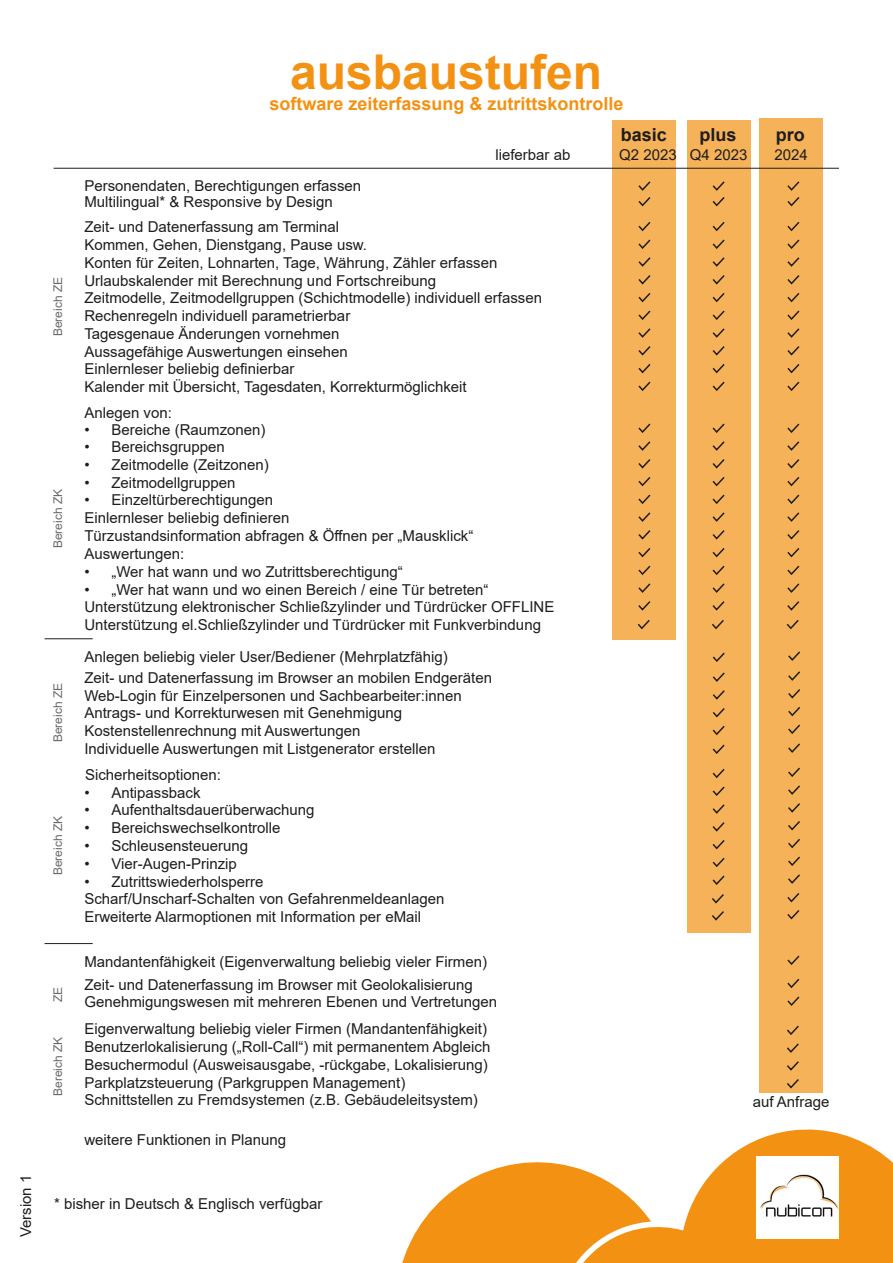
<style>
.page{position:relative;width:893px;height:1263px;background:#fff}
.page>*{position:absolute;margin:0;border:0;box-sizing:border-box;transform-origin:0 0}
.t1{font:700 48px "Arial";color:#f39212}
.t2{font:700 18px "Arial";color:#f39212}
.t3{font:700 18px "Arial";color:#1d1d1b}
.t4{font:15px "Arial";color:#1d1d1b}
.t5{font:12px "Arial";color:#6a6a6a}
</style>
<div class="page">
<svg style="left:417px;top:1129px;width:476px;height:134px"></svg>
<div style="left:759px;top:119px;width:64px;height:974px;background:#f6b259"></div>
<div style="left:687px;top:120px;width:64px;height:812px;background:#f6b259"></div>
<div style="left:612px;top:120px;width:64px;height:519px;background:#f6b259"></div>
<hr style="left:54px;top:168px;width:785px;height:1px;background:#1d1d1b">
<hr style="left:45px;top:638px;width:48px;height:1px;background:#1d1d1b">
<hr style="left:45px;top:943px;width:48px;height:1px;background:#1d1d1b">
<svg style="left:638px;top:181px;width:13px;height:26px"></svg>
<svg style="left:638px;top:221px;width:13px;height:11px"></svg>
<svg style="left:638px;top:239px;width:13px;height:10px"></svg>
<svg style="left:638px;top:257px;width:13px;height:46px"></svg>
<svg style="left:638px;top:310px;width:13px;height:10px"></svg>
<svg style="left:638px;top:328px;width:13px;height:46px"></svg>
<svg style="left:638px;top:381px;width:13px;height:10px"></svg>
<svg style="left:638px;top:423px;width:13px;height:10px"></svg>
<svg style="left:638px;top:441px;width:13px;height:46px"></svg>
<svg style="left:638px;top:494px;width:13px;height:10px"></svg>
<svg style="left:638px;top:512px;width:13px;height:46px"></svg>
<svg style="left:638px;top:565px;width:13px;height:10px"></svg>
<svg style="left:638px;top:583px;width:13px;height:28px"></svg>
<svg style="left:712px;top:652px;width:13px;height:10px"></svg>
<svg style="left:712px;top:672px;width:13px;height:10px"></svg>
<svg style="left:712px;top:690px;width:13px;height:46px"></svg>
<svg style="left:712px;top:744px;width:13px;height:10px"></svg>
<svg style="left:712px;top:768px;width:13px;height:11px"></svg>
<svg style="left:712px;top:786px;width:13px;height:10px"></svg>
<svg style="left:712px;top:804px;width:13px;height:46px"></svg>
<svg style="left:712px;top:857px;width:13px;height:11px"></svg>
<svg style="left:712px;top:875px;width:13px;height:10px"></svg>
<svg style="left:787px;top:1025px;width:12px;height:10px"></svg>
<svg style="left:787px;top:1043px;width:12px;height:46px"></svg>
<img style="left:757px;top:1157px;width:81px;height:81px">
<svg style="left:637px;top:620px;width:13px;height:10px"></svg>
<svg style="left:712px;top:181px;width:13px;height:26px"></svg>
<svg style="left:712px;top:221px;width:13px;height:11px"></svg>
<svg style="left:712px;top:239px;width:13px;height:10px"></svg>
<svg style="left:712px;top:257px;width:13px;height:46px"></svg>
<svg style="left:712px;top:310px;width:13px;height:10px"></svg>
<svg style="left:712px;top:328px;width:13px;height:46px"></svg>
<svg style="left:712px;top:381px;width:13px;height:10px"></svg>
<svg style="left:712px;top:423px;width:13px;height:10px"></svg>
<svg style="left:712px;top:441px;width:13px;height:46px"></svg>
<svg style="left:712px;top:494px;width:13px;height:10px"></svg>
<svg style="left:712px;top:512px;width:13px;height:46px"></svg>
<svg style="left:712px;top:565px;width:13px;height:10px"></svg>
<svg style="left:712px;top:583px;width:13px;height:28px"></svg>
<svg style="left:712px;top:620px;width:12px;height:10px"></svg>
<svg style="left:787px;top:181px;width:13px;height:26px"></svg>
<svg style="left:787px;top:221px;width:13px;height:11px"></svg>
<svg style="left:787px;top:239px;width:13px;height:10px"></svg>
<svg style="left:787px;top:257px;width:13px;height:46px"></svg>
<svg style="left:787px;top:310px;width:13px;height:10px"></svg>
<svg style="left:787px;top:328px;width:13px;height:46px"></svg>
<svg style="left:787px;top:381px;width:13px;height:10px"></svg>
<svg style="left:787px;top:423px;width:13px;height:10px"></svg>
<svg style="left:787px;top:441px;width:13px;height:46px"></svg>
<svg style="left:787px;top:494px;width:13px;height:10px"></svg>
<svg style="left:787px;top:512px;width:13px;height:46px"></svg>
<svg style="left:787px;top:565px;width:13px;height:10px"></svg>
<svg style="left:787px;top:583px;width:13px;height:28px"></svg>
<svg style="left:786px;top:620px;width:13px;height:10px"></svg>
<svg style="left:712px;top:894px;width:12px;height:27px"></svg>
<svg style="left:788px;top:651px;width:13px;height:10px"></svg>
<svg style="left:788px;top:671px;width:13px;height:46px"></svg>
<svg style="left:788px;top:724px;width:12px;height:10px"></svg>
<svg style="left:788px;top:743px;width:12px;height:10px"></svg>
<svg style="left:788px;top:767px;width:12px;height:10px"></svg>
<svg style="left:788px;top:785px;width:12px;height:64px"></svg>
<svg style="left:788px;top:856px;width:12px;height:10px"></svg>
<svg style="left:788px;top:874px;width:12px;height:10px"></svg>
<svg style="left:787px;top:893px;width:13px;height:27px"></svg>
<svg style="left:787px;top:955px;width:13px;height:10px"></svg>
<svg style="left:787px;top:978px;width:13px;height:11px"></svg>
<svg style="left:787px;top:996px;width:13px;height:10px"></svg>
<p class="t4" style="left:16px;top:1237px;width:64px;rotate:-90deg">Version 1</p>
<p class="t1" style="left:290px;top:38px;width:314px">ausbaustufen</p>
<p class="t2" style="left:269px;top:91px;width:356px">software zeiterfassung &amp; zutrittskontrolle</p>
<p class="t3" style="left:621px;top:122px;width:48px">basic</p>
<p class="t3" style="left:699px;top:122px;width:39px">plus</p>
<p class="t3" style="left:776px;top:122px;width:30px">pro</p>
<p class="t5" style="left:50px;top:336px;width:61px;rotate:-90deg">Bereich ZE</p>
<p class="t5" style="left:50px;top:548px;width:61px;rotate:-90deg">Bereich ZK</p>
<p class="t5" style="left:50px;top:742px;width:61px;rotate:-90deg">Bereich ZE</p>
<p class="t5" style="left:50px;top:875px;width:61px;rotate:-90deg">Bereich ZK</p>
<p class="t5" style="left:50px;top:1002px;width:17px;rotate:-90deg">ZE</p>
<p class="t5" style="left:50px;top:1096px;width:61px;rotate:-90deg">Bereich ZK</p>
<p class="t4" style="left:84px;top:175px;width:278px">Personendaten, Berechtigungen erfassen</p>
<p class="t4" style="left:84px;top:191px;width:250px">Multilingual* &amp; Responsive by Design</p>
<p class="t4" style="left:495px;top:145px;width:77px">lieferbar ab</p>
<p class="t4" style="left:619px;top:145px;width:59px">Q2 2023</p>
<p class="t4" style="left:690px;top:145px;width:59px">Q4 2023</p>
<p class="t4" style="left:774px;top:145px;width:35px">2024</p>
<p class="t4" style="left:84px;top:217px;width:256px">Zeit- und Datenerfassung am Terminal</p>
<p class="t4" style="left:84px;top:234px;width:284px">Kommen, Gehen, Dienstgang, Pause usw.</p>
<p class="t4" style="left:84px;top:252px;width:415px">Konten für Zeiten, Lohnarten, Tage, Währung, Zähler erfassen</p>
<p class="t4" style="left:84px;top:270px;width:353px">Urlaubskalender mit Berechnung und Fortschreibung</p>
<p class="t4" style="left:84px;top:288px;width:459px">Zeitmodelle, Zeitmodellgruppen (Schichtmodelle) individuell erfassen</p>
<p class="t4" style="left:84px;top:306px;width:267px">Rechenregeln individuell parametrierbar</p>
<p class="t4" style="left:84px;top:323px;width:257px">Tagesgenaue Änderungen vornehmen</p>
<p class="t4" style="left:84px;top:341px;width:265px">Aussagefähige Auswertungen einsehen</p>
<p class="t4" style="left:84px;top:359px;width:212px">Einlernleser beliebig definierbar</p>
<p class="t4" style="left:84px;top:377px;width:384px">Kalender mit Übersicht, Tagesdaten, Korrekturmöglichkeit</p>
<p class="t4" style="left:84px;top:403px;width:89px">Anlegen von:</p>
<p class="t4" style="left:84px;top:419px;width:183px">• Bereiche (Raumzonen)</p>
<p class="t4" style="left:84px;top:437px;width:142px">• Bereichsgruppen</p>
<p class="t4" style="left:84px;top:454px;width:186px">• Zeitmodelle (Zeitzonen)</p>
<p class="t4" style="left:84px;top:472px;width:153px">• Zeitmodellgruppen</p>
<p class="t4" style="left:84px;top:490px;width:190px">• Einzeltürberechtigungen</p>
<p class="t4" style="left:84px;top:508px;width:207px">Einlernleser beliebig definieren</p>
<p class="t4" style="left:84px;top:525px;width:390px">Türzustandsinformation abfragen &amp; Öffnen per „Mausklick“</p>
<p class="t4" style="left:84px;top:561px;width:320px">• „Wer hat wann und wo Zutrittsberechtigung“</p>
<p class="t4" style="left:84px;top:579px;width:406px">• „Wer hat wann und wo einen Bereich / eine Tür betreten“</p>
<p class="t4" style="left:84px;top:597px;width:471px">Unterstützung elektronischer Schließzylinder und Türdrücker OFFLINE</p>
<p class="t4" style="left:84px;top:614px;width:458px">Unterstützung el.Schließzylinder und Türdrücker mit Funkverbindung</p>
<p class="t4" style="left:84px;top:543px;width:102px">Auswertungen:</p>
<p class="t4" style="left:84px;top:646px;width:365px">Anlegen beliebig vieler User/Bediener (Mehrplatzfähig)</p>
<p class="t4" style="left:84px;top:667px;width:409px">Zeit- und Datenerfassung im Browser an mobilen Endgeräten</p>
<p class="t4" style="left:84px;top:685px;width:379px">Web-Login für Einzelpersonen und Sachbearbeiter:innen</p>
<p class="t4" style="left:84px;top:703px;width:319px">Antrags- und Korrekturwesen mit Genehmigung</p>
<p class="t4" style="left:84px;top:720px;width:277px">Kostenstellenrechnung mit Auswertungen</p>
<p class="t4" style="left:84px;top:738px;width:353px">Individuelle Auswertungen mit Listgenerator erstellen</p>
<p class="t4" style="left:85px;top:764px;width:137px">Sicherheitsoptionen:</p>
<p class="t4" style="left:84px;top:782px;width:118px">• Antipassback</p>
<p class="t4" style="left:84px;top:800px;width:232px">• Aufenthaltsdauerüberwachung</p>
<p class="t4" style="left:84px;top:818px;width:198px">• Bereichswechselkontrolle</p>
<p class="t4" style="left:84px;top:835px;width:165px">• Schleusensteuerung</p>
<p class="t4" style="left:84px;top:853px;width:154px">• Vier-Augen-Prinzip</p>
<p class="t4" style="left:84px;top:871px;width:181px">• Zutrittswiederholsperre</p>
<p class="t4" style="left:84px;top:906px;width:338px">Erweiterte Alarmoptionen mit Information per eMail</p>
<p class="t4" style="left:84px;top:889px;width:362px">Scharf/Unscharf-Schalten von Gefahrenmeldeanlagen</p>
<p class="t4" style="left:84px;top:951px;width:404px">Mandantenfähigkeit (Eigenverwaltung beliebig vieler Firmen)</p>
<p class="t4" style="left:84px;top:974px;width:390px">Zeit- und Datenerfassung im Browser mit Geolokalisierung</p>
<p class="t4" style="left:84px;top:992px;width:414px">Genehmigungswesen mit mehreren Ebenen und Vertretungen</p>
<p class="t4" style="left:84px;top:1019px;width:404px">Eigenverwaltung beliebig vieler Firmen (Mandantenfähigkeit)</p>
<p class="t4" style="left:84px;top:1036px;width:407px">Benutzerlokalisierung („Roll-Call“) mit permanentem Abgleich</p>
<p class="t4" style="left:84px;top:1054px;width:405px">Besuchermodul (Ausweisausgabe, -rückgabe, Lokalisierung)</p>
<p class="t4" style="left:84px;top:1072px;width:322px">Parkplatzsteuerung (Parkgruppen Management)</p>
<p class="t4" style="left:84px;top:1090px;width:395px">Schnittstellen zu Fremdsystemen (z.B. Gebäudeleitsystem)</p>
<p class="t4" style="left:84px;top:1130px;width:203px">weitere Funktionen in Planung</p>
<p class="t4" style="left:753px;top:1092px;width:78px">auf Anfrage</p>
<p class="t4" style="left:54px;top:1193px;width:270px">* bisher in Deutsch &amp; Englisch verfügbar</p>
</div>
